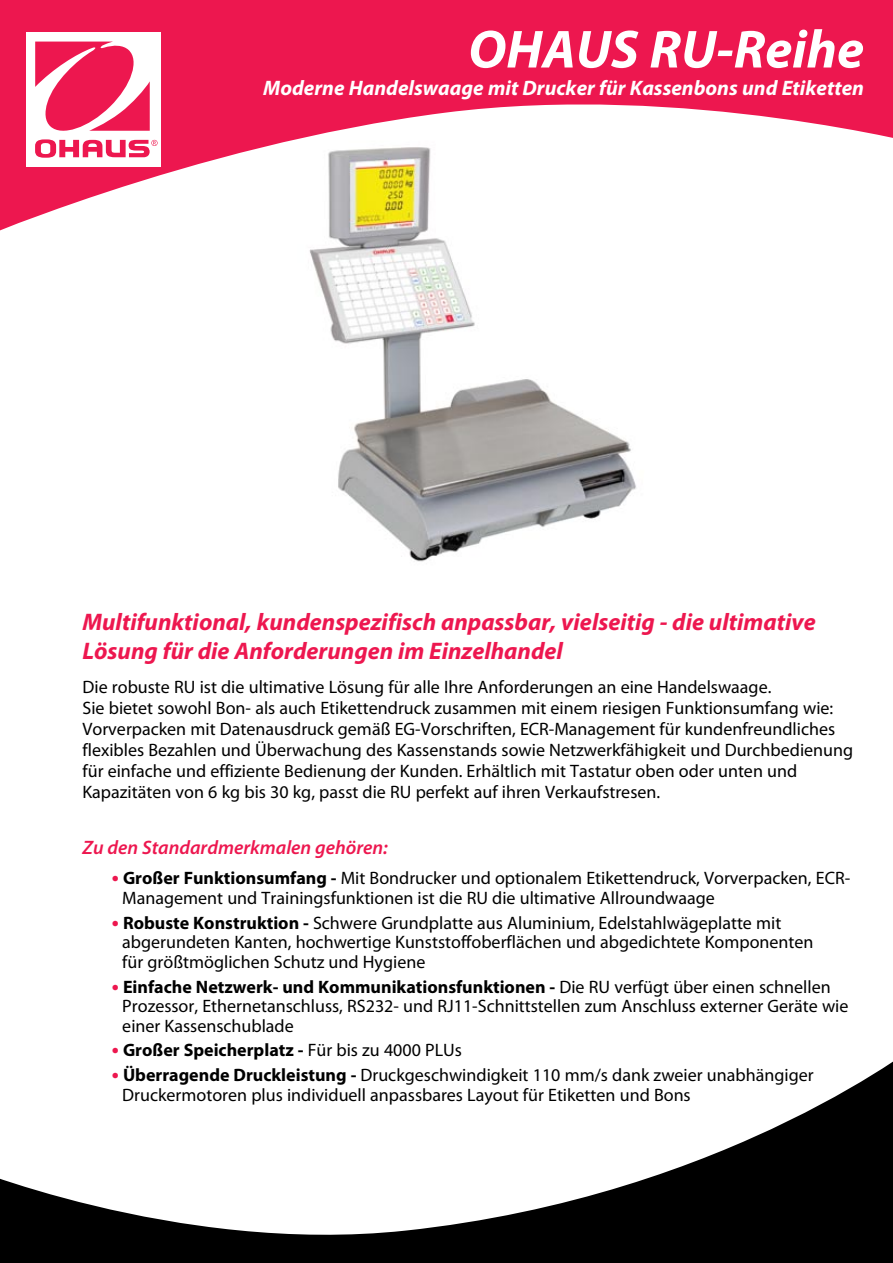
<style>
.page{position:relative;width:893px;height:1263px;background:#fff}
.page>*{position:absolute;margin:0;border:0;box-sizing:border-box;transform-origin:0 0}
.t1{font:italic 700 54px "Myriad Pro";color:#fff}
.t2{font:italic 700 24px/28.8px "Myriad Pro";color:#ed174f}
.t3{font:italic 700 21px "Myriad Pro";color:#fff}
.t4{font:italic 600 19.5px "Myriad Pro";color:#ed174f}
.t5{font:18px/19.5px "Myriad Pro";color:#000}
.t6{font:700 18px "Myriad Pro";color:#000}
.s1{font-weight:700;font-size:21px;color:#ed174f}
.s2{font-weight:700}
.s3{font-size:21px;color:#ed174f}
.s4{font-weight:400}
</style>
<div class="page">
<svg style="left:0;top:0;width:893px;height:231px;fill:#ed174f"></svg>
<div style="left:26px;top:32px;width:135px;height:135px;background:#fff"></div>
<svg style="left:35px;top:42px;width:123px;height:116px"></svg>
<svg style="left:0;top:1061px;width:893px;height:202px"></svg>
<img style="left:298px;top:109px;width:348px;height:453px">
<h1 class="t1" style="left:468px;top:14px;width:397px">OHAUS RU-Reihe</h1>
<p class="t3" style="left:263px;top:74px;width:602px">Moderne Handelswaage mit Drucker für Kassenbons und Etiketten</p>
<h2 class="t2" style="left:82px;top:607px;width:735px">Multifunktional, kundenspezifisch anpassbar, vielseitig - die ultimative<br>Lösung für die Anforderungen im Einzelhandel</h2>
<p class="t5" style="left:82px;top:676px;width:772px;line-height:21px">Die robuste RU ist die ultimative Lösung für alle Ihre Anforderungen an eine Handelswaage.<br>Sie bietet sowohl Bon- als auch Etikettendruck zusammen mit einem riesigen Funktionsumfang wie:<br>Vorverpacken mit Datenausdruck gemäß EG-Vorschriften, ECR-Management für kundenfreundliches flexibles Bezahlen und Überwachung des Kassenstands sowie Netzwerkfähigkeit und Durchbedienung für einfache und effiziente Bedienung der Kunden. Erhältlich mit Tastatur oben oder unten und Kapazitäten von 6 kg bis 30 kg, passt die RU perfekt auf ihren Verkaufstresen.</p>
<p class="t4" style="left:82px;top:835px;width:307px">Zu den Standardmerkmalen gehören:</p>
<p class="t5" style="left:122px;top:868px;width:730px;text-indent:-11px"><span class="s1">•</span> <span class="s2">Großer Funktionsumfang -</span> Mit Bondrucker und optionalem Etikettendruck, Vorverpacken, ECR-<br>Management und Trainingsfunktionen ist die RU die ultimative Allroundwaage</p>
<p class="t5" style="left:122px;top:912px;width:693px;text-indent:-11px"><span class="s1">•</span> <span class="s2">Robuste Konstruktion -</span> Schwere Grundplatte aus Aluminium, Edelstahlwägeplatte mit abgerundeten Kanten, hochwertige Kunststoffoberflächen und abgedichtete Komponenten für größtmöglichen Schutz und Hygiene</p>
<p class="t5" style="left:122px;top:976px;width:728px;text-indent:-11px"><span class="s1">•</span> <span class="s2">Einfache Netzwerk- und Kommunikationsfunktionen -</span> Die RU verfügt über einen schnellen<br>Prozessor, Ethernetanschluss, RS232- und RJ11-Schnittstellen zum Anschluss externer Geräte wie einer Kassenschublade</p>
<p class="t6" style="left:112px;top:1039px;width:352px"><span class="s3">•</span> Großer Speicherplatz - <span class="s4">Für bis zu 4000 PLUs</span></p>
<p class="t5" style="left:122px;top:1065px;width:693px;text-indent:-11px"><span class="s1">•</span> <span class="s2">Überragende Druckleistung -</span> Druckgeschwindigkeit 110 mm/s dank zweier unabhängiger<br>Druckermotoren plus individuell anpassbares Layout für Etiketten und Bons</p>
</div>
